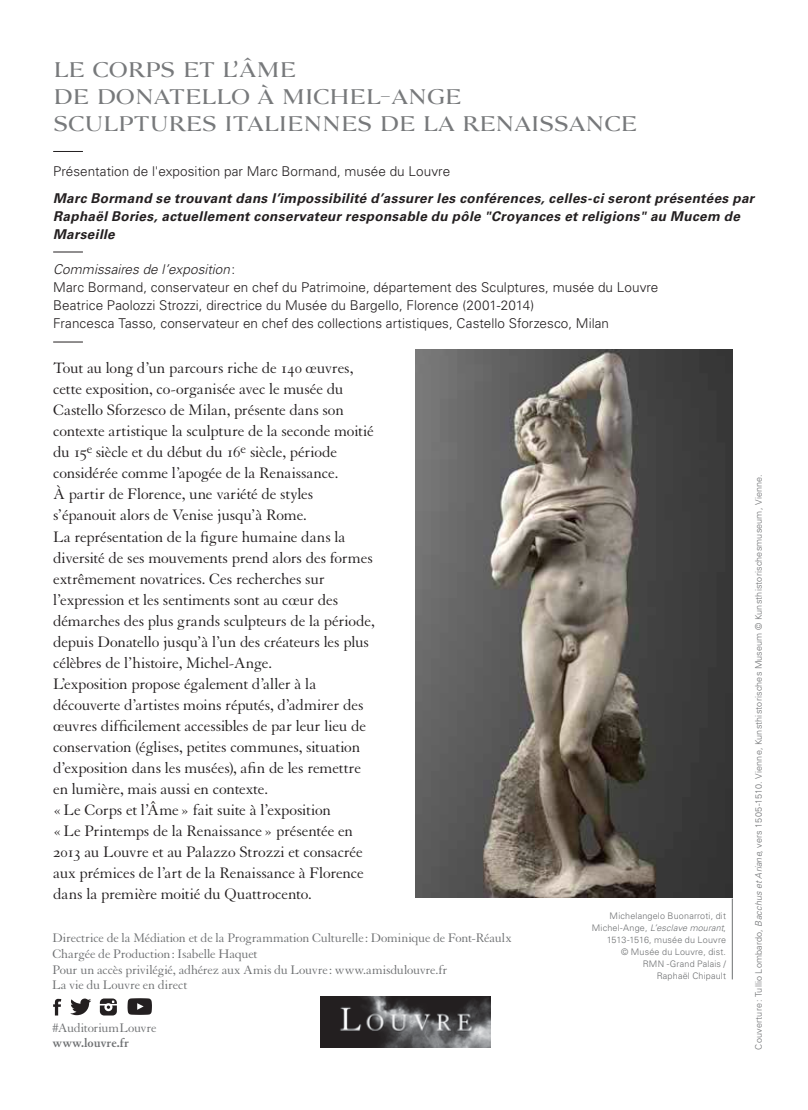
<style>
.page{position:relative;width:808px;height:1110px;background:#fff}
.page>*{position:absolute;margin:0;border:0;box-sizing:border-box;transform-origin:0 0}
.t1{font:21px/27px "Louvre Serif Med";letter-spacing:-.03em;color:#77797b}
.t2{font:16.5px/21px "Granjon LT Std";letter-spacing:-.015em;color:#231f20}
.t3{font:300 13.5px/18px "Univers LT Std";letter-spacing:.005em;color:#231f20}
.t4{font:13.5px/15.8px "Granjon LT Std";letter-spacing:-.015em;color:#6d6f71}
.t5{font:italic 700 13.5px/18px "Univers LT Std";letter-spacing:.025em;color:#231f20}
.t6{font:700 13.5px "Granjon LT Std";letter-spacing:-.005em;color:#6d6f71}
.t7{font:300 9px/12px "Univers LT Std";letter-spacing:.02em;color:#6d6f71;text-align:right}
.s1{font-style:italic}
</style>
<div class="page">
<hr style="left:53px;top:151px;width:30px;height:1px;background:#231f20">
<hr style="left:53px;top:252px;width:30px;height:1px;background:#231f20">
<hr style="left:53px;top:342px;width:30px;height:1px;background:#231f20">
<hr style="left:732px;top:898px;width:1px;height:81px;background:#6d6f71">
<img style="left:320px;top:996px;width:170px;height:51px">
<svg style="left:128px;top:998px;width:24px;height:17px"></svg>
<svg style="left:53px;top:999px;width:8px;height:16px"></svg>
<svg style="left:70px;top:998px;width:21px;height:17px"></svg>
<svg style="left:100px;top:998px;width:17px;height:17px"></svg>
<img style="left:416px;top:349px;width:316px;height:548px">
<p class="t1" style="left:53px;top:56px;width:585px">LE CORPS ET L’ ÂME<br>DE DONATELLO À M ICHEL-ANGE<br>SCULPTURES ITALIENNES DE LA RENAISSANCE</p>
<p class="t3" style="left:53px;top:162px;width:398px">Présentation de l'exposition par Marc Bormand, musée du Louvre</p>
<p class="t5" style="left:53px;top:190px;width:702px">Marc Bormand se trouvant dans l’impossibilité d’assurer les conférences, celles-ci seront présentées par<br>Raphaël Bories, actuellement conservateur responsable du pôle "Croyances et religions" au Mucem de<br>Marseille</p>
<p class="t3" style="left:53px;top:260px;width:607px"><span class="s1">Commissaires de l’exposition</span>:<br>Marc Bormand, conservateur en chef du Patrimoine, département des Sculptures, musée du Louvre Beatrice Paolozzi Strozzi, directrice du Musée du Bargello, Florence (2001-2014)<br>Francesca Tasso, conservateur en chef des collections artistiques, Castello Sforzesco, Milan</p>
<p class="t2" style="left:53px;top:358px;width:323px">Tout au long d’un parcours riche de 140 œuvres, cette exposition, co-organisée avec le musée du Castello Sforzesco de Milan, présente dans son contexte artistique la sculpture de la seconde moitié du 15<sup>e</sup> siècle et du début du 16<sup>e</sup> siècle, période considérée comme l’apogée de la Renaissance.<br>À partir de Florence, une variété de styles s’épanouit alors de Venise jusqu’à Rome.<br>La représentation de la figure humaine dans la diversité de ses mouvements prend alors des formes extrêmement novatrices. Ces recherches sur l’expression et les sentiments sont au cœur des démarches des plus grands sculpteurs de la période, depuis Donatello jusqu’à l’un des créateurs les plus célèbres de l’histoire, Michel-Ange.<br>L’exposition propose également d’aller à la découverte d’artistes moins réputés, d’admirer des œuvres difficilement accessibles de par leur lieu de conservation (églises, petites communes, situation d’exposition dans les musées), afin de les remettre en lumière, mais aussi en contexte.<br>«Le Corps et l’Âme » fait suite à l’exposition<br>«Le Printemps de la Renaissance » présentée en 2013 au Louvre et au Palazzo Strozzi et consacrée aux prémices de l’art de la Renaissance à Florence dans la première moitié du Quattrocento.</p>
<p class="t4" style="left:53px;top:930px;width:461px">Directrice de la Médiation et de la Programmation Culturelle : Dominique de Font-Réaulx<br>Chargée de Production: Isabelle Haquet<br>Pour un accès privilégié, adhérez aux Amis du Louvre : www.amisdulouvre.fr</p>
<p class="t4" style="left:52px;top:977px;width:137px">La vie du Louvre en direct</p>
<p class="t4" style="left:53px;top:1020px;width:106px">#AuditoriumLouvre</p>
<p class="t6" style="left:53px;top:1035px;width:78px">www.louvre.fr</p>
<p class="t7" style="left:592px;top:910px;width:136px">Michelangelo Buonarroti, dit<br>Michel-Ange, <span class="s1">L’esclave mourant</span>,<br>1513-1516, musée du Louvre<br>© Musée du Louvre, dist.<br>RMN -Grand Palais /<br>Raphaël Chipault</p>
<p class="t7" style="left:753px;top:1049px;width:577px;rotate:-90deg">Couverture: Tullio Lombardo, <span class="s1">Bacchus et Ariane</span>, vers 1505-1510. Vienne, Kunsthistorisches Museum © Kunsthistorischesmuseum, Vienne.</p>
</div>
